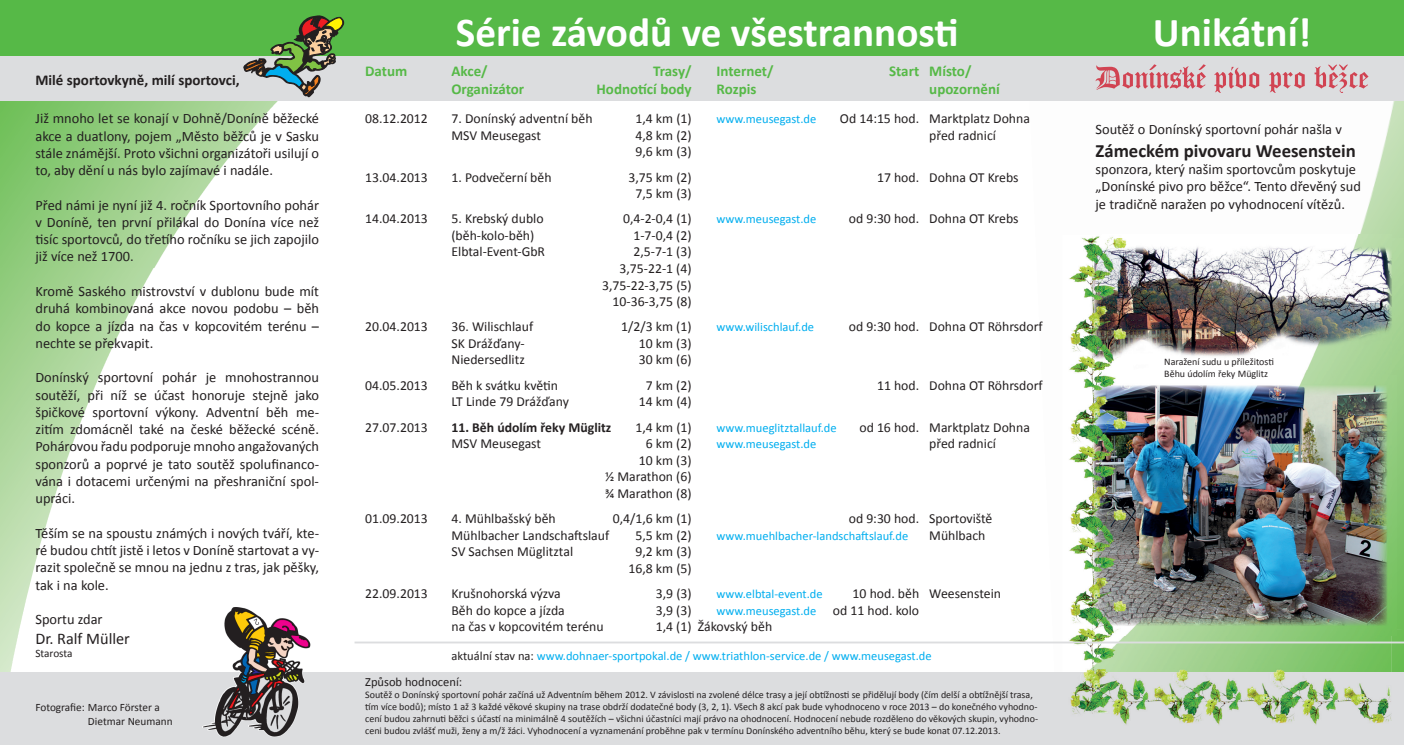
<style>
.page{position:relative;width:1404px;height:745px;background:#fff}
.page>*{position:absolute;margin:0;border:0;box-sizing:border-box;transform-origin:0 0}
.t1{font:700 41.25px "Calibri";color:#fff}
.t2{font:700 18.75px "Calibri";color:#231f20}
.t3{font:16.25px "Calibri";color:#231f20}
.t4{font:700 15px "Calibri";color:#56b947}
.t5{font:700 15px "Calibri";color:#231f20}
.t6{font:14.38px/17.2px "Calibri";color:#231f20;text-align:justify}
.t7{font:13.75px/16.5px "Calibri";color:#231f20;text-align:right}
.t8{font:700 13.75px "Calibri";color:#231f20}
.t9{font:12.5px/25.6px "Calibri";color:#00aeef}
.t10{font:11.25px/13.5px "Calibri";color:#231f20}
.t11{font:10px/12px "Calibri";color:#231f20}
.s1{font-size:13.75px;color:#231f20}
.s2{color:#231f20}
</style>
<div class="page">
<img style="left:1390px;top:238px;width:13px;height:433px">
<img style="left:1066px;top:100px;width:337px;height:138px">
<img style="left:0;top:100px;width:349px;height:437px">
<img style="left:0;top:537px;width:43px;height:134px">
<div style="left:0;top:671px;width:1403px;height:73px;background:#dcdddf"></div>
<img style="left:200px;top:607px;width:112px;height:130px">
<img style="left:1103px;top:375px;width:293px;height:259px">
<img style="left:1062px;top:627px;width:328px;height:98px">
<img style="left:1062px;top:235px;width:41px;height:393px">
<img style="left:1102px;top:369px;width:288px;height:6px">
<img style="left:1102px;top:235px;width:288px;height:3px">
<img style="left:1083px;top:238px;width:307px;height:131px">
<div style="left:0;top:0;width:1403px;height:56px;background:#56b947"></div>
<div style="left:0;top:56px;width:1403px;height:44px;background:#dcdddf"></div>
<svg style="left:243px;top:15px;width:101px;height:82px"></svg>
<hr style="left:354px;top:641px;width:1049px;height:2px;background:#dcdddf">
<svg style="left:1095px;top:64px;width:273px;height:29px"></svg>
<p class="t5" style="left:35px;top:70px;width:206px">Milé sportovkyně, milí sportovci,</p>
<p class="t6" style="left:35px;top:109px;width:285px">Již mnoho let se konají v Dohně/Doníně běžecké akce a duatlony, pojem „Město běžců je v Sasku stále známější. Proto všichni organizátoři usilují o to, aby dění u nás bylo zajímavé i nadále.</p>
<p class="t6" style="left:35px;top:195px;width:285px">Před námi je nyní již 4. ročník Sportovního pohár v Doníně, ten první přilákal do Donína více než tisíc sportovců, do třetího ročníku se jich zapojilo již více než 1700.</p>
<p class="t6" style="left:35px;top:282px;width:285px">Kromě Saského mistrovství v dublonu bude mít druhá kombinovaná akce novou podobu – běh do kopce a jízda na čas v kopcovitém terénu – nechte se překvapit.</p>
<p class="t6" style="left:35px;top:368px;width:285px">Donínský sportovní pohár je mnohostrannou soutěží, při níž se účast honoruje stejně jako špičkové sportovní výkony. Adventní běh me&shy;zitím zdomácněl také na české běžecké scéně.<br>Pohárovou řadu podporuje mnoho angažovaných sponzorů a poprvé je tato soutěž spolufinanco&shy;vána i dotacemi určenými na přeshraniční spol&shy;upráci.</p>
<p class="t6" style="left:35px;top:523px;width:285px">Těším se na spoustu známých i nových tváří, kte&shy;ré budou chtít jistě i letos v Doníně startovat a vy&shy;razit společně se mnou na jednu z tras, jak pěšky, tak i na kole.</p>
<p class="t6" style="left:35px;top:609px;width:69px">Sportu zdar</p>
<p class="t3" style="left:35px;top:627px;width:96px">Dr. Ralf Müller</p>
<p class="t10" style="left:35px;top:645px;width:39px">Starosta</p>
<p class="t10" style="left:88px;top:699px;width:86px;text-indent:-53px">Fotografie: Marco Förster a<br>Dietmar Neumann</p>
<h1 class="t1" style="left:456px;top:6px;width:504px">Série závodů ve všestrannosti</h1>
<h1 class="t1" style="left:1152px;top:6px;width:160px">Unikátní!</h1>
<p class="t4" style="left:365px;top:62px;width:44px">Datum</p>
<p class="t4" style="left:451px;top:62px;width:38px">Akce/</p>
<p class="t4" style="left:653px;top:62px;width:40px">Trasy/</p>
<p class="t4" style="left:716px;top:62px;width:58px">Internet/</p>
<p class="t4" style="left:889px;top:62px;width:84px">Start Místo/</p>
<p class="t4" style="left:451px;top:80px;width:74px">Organizátor</p>
<p class="t4" style="left:596px;top:80px;width:97px">Hodnotící body</p>
<p class="t4" style="left:716px;top:80px;width:41px">Rozpis</p>
<p class="t4" style="left:929px;top:80px;width:72px">upozornění</p>
<p class="t7" style="left:365px;top:109px;width:64px">08.12.2012</p>
<p class="t7" style="left:451px;top:109px;width:143px">7. Donínský adventní běh</p>
<p class="t7" style="left:635px;top:109px;width:58px">1,4 km (1)</p>
<p class="t9" style="left:716px;top:105px;width:101px">www.meusegast.de</p>
<p class="t7" style="left:839px;top:109px;width:191px">Od 14:15 hod. Marktplatz Dohna</p>
<p class="t7" style="left:451px;top:126px;width:91px">MSV Meusegast</p>
<p class="t7" style="left:635px;top:126px;width:58px">4,8 km (2)</p>
<p class="t7" style="left:929px;top:126px;width:68px">před radnicí</p>
<p class="t7" style="left:635px;top:142px;width:58px">9,6 km (3)</p>
<p class="t7" style="left:365px;top:168px;width:64px">13.04.2013</p>
<p class="t7" style="left:451px;top:168px;width:102px">1. Podvečerní běh</p>
<p class="t7" style="left:628px;top:168px;width:65px">3,75 km (2)</p>
<p class="t7" style="left:877px;top:168px;width:143px">17 hod. Dohna OT Krebs</p>
<p class="t7" style="left:635px;top:184px;width:58px">7,5 km (3)</p>
<p class="t7" style="left:365px;top:210px;width:64px">14.04.2013</p>
<p class="t7" style="left:451px;top:210px;width:94px">5. Krebský dublo</p>
<p class="t7" style="left:623px;top:210px;width:70px">0,4-2-0,4 (1)</p>
<p class="t9" style="left:716px;top:206px;width:101px">www.meusegast.de</p>
<p class="t7" style="left:848px;top:210px;width:171px">od 9:30 hod. Dohna OT Krebs</p>
<p class="t7" style="left:451px;top:226px;width:84px">(běh-kolo-běh)</p>
<p class="t7" style="left:633px;top:226px;width:60px">1-7-0,4 (2)</p>
<p class="t7" style="left:451px;top:243px;width:95px">Elbtal-Event-GbR</p>
<p class="t7" style="left:602px;top:243px;width:91px">2,5-7-1 (3)<br>3,75-22-1 (4)<br>3,75-22-3,75 (5)<br>10-36-3,75 (8)</p>
<p class="t7" style="left:365px;top:318px;width:64px">20.04.2013</p>
<p class="t7" style="left:451px;top:318px;width:83px">36. Wilischlauf</p>
<p class="t7" style="left:621px;top:318px;width:72px">1/2/3 km (1)</p>
<p class="t9" style="left:716px;top:313px;width:99px">www.wilischlauf.de</p>
<p class="t7" style="left:848px;top:318px;width:195px">od 9:30 hod. Dohna OT Röhrsdorf</p>
<p class="t7" style="left:451px;top:334px;width:75px">SK Drážďany-</p>
<p class="t7" style="left:639px;top:334px;width:54px">10 km (3)</p>
<p class="t7" style="left:451px;top:351px;width:75px">Niedersedlitz</p>
<p class="t7" style="left:639px;top:351px;width:54px">30 km (6)</p>
<p class="t7" style="left:365px;top:376px;width:64px">04.05.2013</p>
<p class="t7" style="left:451px;top:376px;width:108px">Běh k svátku květin</p>
<p class="t7" style="left:645px;top:376px;width:47px">7 km (2)</p>
<p class="t7" style="left:876px;top:376px;width:167px">11 hod. Dohna OT Röhrsdorf</p>
<p class="t7" style="left:451px;top:392px;width:119px">LT Linde 79 Drážďany</p>
<p class="t7" style="left:639px;top:392px;width:54px">14 km (4)</p>
<p class="t7" style="left:365px;top:418px;width:64px">27.07.2013</p>
<p class="t8" style="left:451px;top:418px;width:161px">11. Běh údolím řeky Müglitz</p>
<p class="t7" style="left:635px;top:418px;width:58px">1,4 km (1)</p>
<p class="t9" style="left:716px;top:414px;width:122px">www.mueglitztallauf.de</p>
<p class="t7" style="left:859px;top:418px;width:172px">od 16 hod. Marktplatz Dohna</p>
<p class="t7" style="left:451px;top:434px;width:91px">MSV Meusegast</p>
<p class="t7" style="left:645px;top:434px;width:47px">6 km (2)</p>
<p class="t9" style="left:716px;top:430px;width:101px">www.meusegast.de</p>
<p class="t7" style="left:929px;top:434px;width:68px">před radnicí</p>
<p class="t7" style="left:605px;top:451px;width:88px;text-align:justify;text-indent:34px">10 km (3) ½ Marathon (6) ¾ Marathon (8)</p>
<p class="t7" style="left:365px;top:509px;width:64px">01.09.2013</p>
<p class="t7" style="left:451px;top:509px;width:106px">4. Mühlbašský běh</p>
<p class="t7" style="left:612px;top:509px;width:80px">0,4/1,6 km (1)</p>
<p class="t7" style="left:848px;top:509px;width:145px">od 9:30 hod. Sportoviště</p>
<p class="t7" style="left:451px;top:526px;width:159px">Mühlbacher Landschaftslauf</p>
<p class="t7" style="left:635px;top:526px;width:58px">5,5 km (2)</p>
<p class="t9" style="left:716px;top:522px;width:193px">www.muehlbacher-landschaftslauf.de</p>
<p class="t7" style="left:929px;top:526px;width:58px">Mühlbach</p>
<p class="t7" style="left:451px;top:542px;width:123px">SV Sachsen Müglitztal</p>
<p class="t7" style="left:628px;top:542px;width:65px;text-align:center">9,2 km (3)<br>16,8 km (5)</p>
<p class="t7" style="left:365px;top:584px;width:64px">22.09.2013</p>
<p class="t7" style="left:451px;top:584px;width:111px">Krušnohorská výzva</p>
<p class="t7" style="left:655px;top:584px;width:37px">3,9 (3)</p>
<p class="t9" style="left:716px;top:580px;width:108px">www.elbtal-event.de</p>
<p class="t7" style="left:852px;top:584px;width:150px">10 hod. běh Weesenstein</p>
<p class="t7" style="left:451px;top:600px;width:115px">Běh do kopce a jízda</p>
<p class="t7" style="left:655px;top:600px;width:37px">3,9 (3)</p>
<p class="t9" style="left:716px;top:596px;width:204px">www.meusegast.de <span class="s1">od 11 hod. kolo</span></p>
<p class="t7" style="left:451px;top:617px;width:154px">na čas v kopcovitém terénu</p>
<p class="t7" style="left:655px;top:617px;width:118px">1,4 (1) Žákovský běh</p>
<p class="t9" style="left:365px;top:642px;width:568px;text-indent:86px"><span class="s2">aktuální stav na:</span> www.dohnaer-sportpokal.de / www.triathlon-service.de / www.meusegast.de<br><span class="s2">Způsob hodnocení:</span></p>
<p class="t11" style="left:365px;top:687px;width:674px">Soutěž o Donínský sportovní pohár začíná už Adventním během 2012. V závislosti na zvolené délce trasy a její obtížnosti se přidělují body (čím delší a obtížnější trasa, tím více bodů); místo 1 až 3 každé věkové skupiny na trase obdrží dodatečné body (3, 2, 1). Všech 8 akcí pak bude vyhodnoceno v roce 2013 – do konečného vyhodno&shy;cení budou zahrnuti běžci s účastí na minimálně 4 soutěžích – všichni účastníci mají právo na ohodnocení. Hodnocení nebude rozděleno do věkových skupin, vyhodno&shy;ceni budou zvlášť muži, ženy a m/ž žáci. Vyhodnocení a vyznamenání proběhne pak v termínu Donínského adventního běhu, který se bude konat 07.12.2013.</p>
<p class="t6" style="left:1095px;top:120px;width:248px">Soutěž o Donínský sportovní pohár našla v</p>
<h2 class="t2" style="left:1095px;top:139px;width:262px">Zámeckém pivovaru Weesenstein</h2>
<p class="t6" style="left:1095px;top:160px;width:267px;text-align:left">sponzora, který našim sportovcům poskytuje „Donínské pivo pro běžce“. Tento dřevěný sud je tradičně naražen po vyhodnocení vítězů.</p>
<p class="t11" style="left:1164px;top:355px;width:111px">Naražení sudu u příležitosti<br>Běhu údolím řeky Müglitz</p>
</div>
